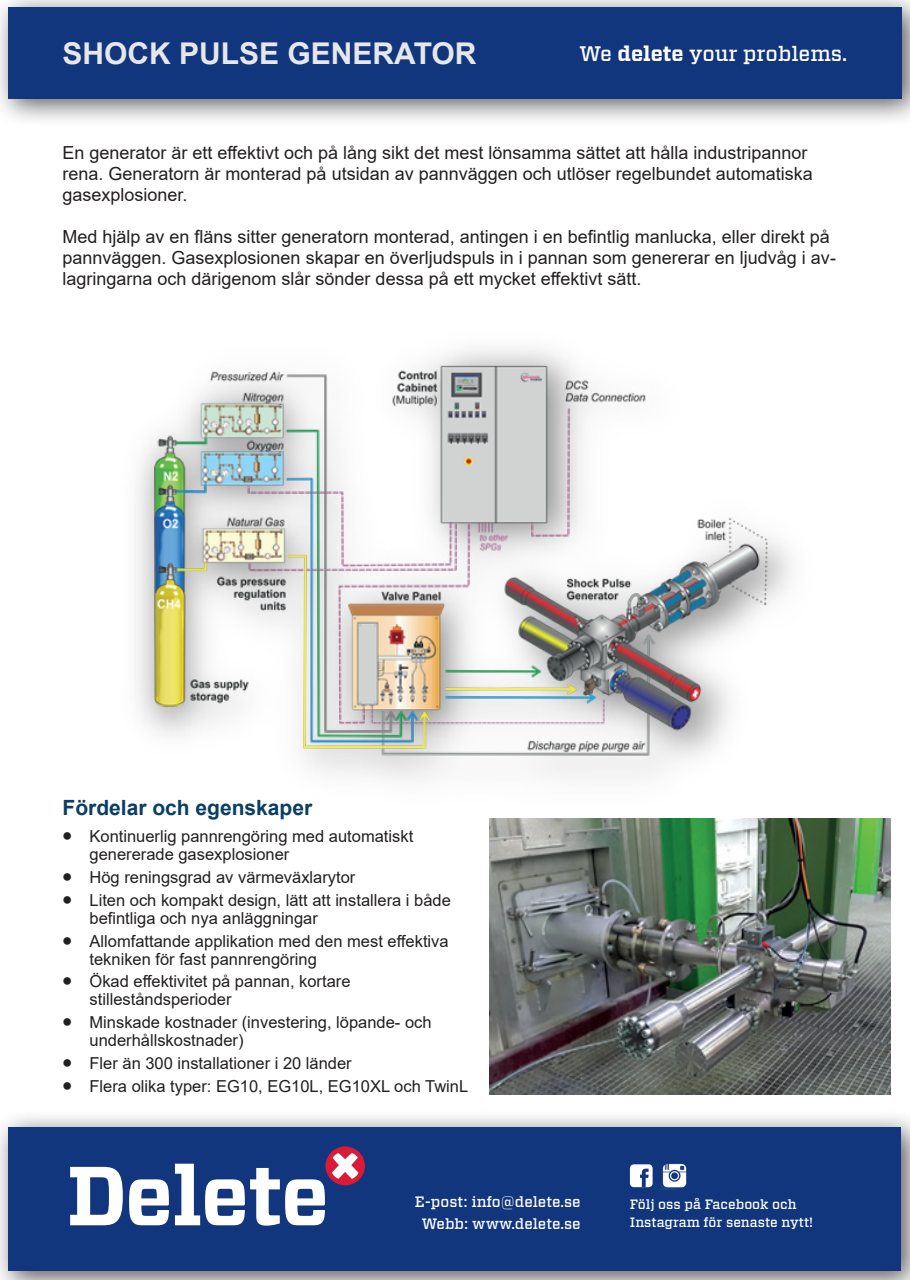
<style>
.page{position:relative;width:910px;height:1280px;background:#fff}
.page>*{position:absolute;margin:0;border:0;box-sizing:border-box;transform-origin:0 0}
.t1{font:700 30px "Arial";color:#e6e7e9}
.t2{font:700 21px "Arial";color:#0a3e64}
.t3{font:500 21px "Vitesse";color:#fff}
.t4{font:18px/21px "Arial";color:#231f20}
.t5{font:16.5px/18.1px "Arial";color:#231f20}
.t6{font:500 15px/22.5px "Vitesse";color:#fff;text-align:center}
.t7{font:500 13.5px/18px "Vitesse";color:#fff}
.s1{font-weight:700}
</style>
<div class="page">
<img style="left:136px;top:348px;width:656px;height:432px">
<img style="left:489px;top:819px;width:401px;height:275px">
<div style="left:0;top:0;width:910px;height:128px;background:#231f20;opacity:.75"></div>
<div style="left:9px;top:7px;width:893px;height:91px;background:#11367e"></div>
<div style="left:0;top:1109px;width:910px;height:171px;background:#231f20;opacity:.75"></div>
<div style="left:9px;top:1127px;width:892px;height:144px;background:#11367e"></div>
<svg style="left:70px;top:1146px;width:295px;height:79px"></svg>
<img style="left:660px;top:1163px;width:27px;height:27px">
<div style="left:630px;top:1164px;width:23px;height:23px;background:#fff;border-radius:4px"></div>
<svg style="left:640px;top:1169px;width:9px;height:18px"></svg>
<h1 class="t1" style="left:63px;top:32px;width:415px">SHOCK PULSE GENERATOR</h1>
<p class="t3" style="left:580px;top:40px;width:269px">We <span class="s1">delete</span> your problems.</p>
<p class="t4" style="left:63px;top:142px;width:752px">En generator är ett effektivt och på lång sikt det mest lönsamma sättet att hålla industripannor rena. Generatorn är monterad på utsidan av pannväggen och utlöser regelbundet automatiska gasexplosioner.</p>
<p class="t4" style="left:63px;top:226px;width:775px">Med hjälp av en fläns sitter generatorn monterad, antingen i en befintlig manlucka, eller direkt på pannväggen. Gasexplosionen skapar en överljudspuls in i pannan som genererar en ljudvåg i av&shy;lagringarna och därigenom slår sönder dessa på ett mycket effektivt sätt.</p>
<p class="t2" style="left:63px;top:793px;width:251px">Fördelar och egenskaper</p>
<p class="t5" style="left:90px;top:827px;width:325px;text-indent:-27px">• Kontinuerlig pannrengöring med automatiskt genererade gasexplosioner</p>
<p class="t5" style="left:63px;top:868px;width:294px">• Hög reningsgrad av värmeväxlarytor</p>
<p class="t5" style="left:90px;top:891px;width:363px;text-indent:-27px">• Liten och kompakt design, lätt att installera i både befintliga och nya anläggningar</p>
<p class="t5" style="left:90px;top:931px;width:361px;text-indent:-27px">• Allomfattande applikation med den mest effektiva tekniken för fast pannrengöring</p>
<p class="t5" style="left:90px;top:972px;width:263px;text-indent:-27px">• Ökad effektivitet på pannan, kortare stilleståndsperioder</p>
<p class="t5" style="left:90px;top:1013px;width:344px;text-indent:-27px">• Minskade kostnader (investering, löpande- och underhållskostnader)</p>
<p class="t5" style="left:63px;top:1054px;width:291px">• Fler än 300 installationer i 20 länder</p>
<p class="t5" style="left:63px;top:1076px;width:407px">• Flera olika typer: EG10, EG10L, EG10XL och TwinL</p>
<p class="t6" style="left:415px;top:1190px;width:167px">E-post: info@delete.se<br>Webb: www.delete.se</p>
<p class="t7" style="left:630px;top:1196px;width:185px">Följ oss på Facebook och<br>Instagram för senaste nytt!</p>
</div>
